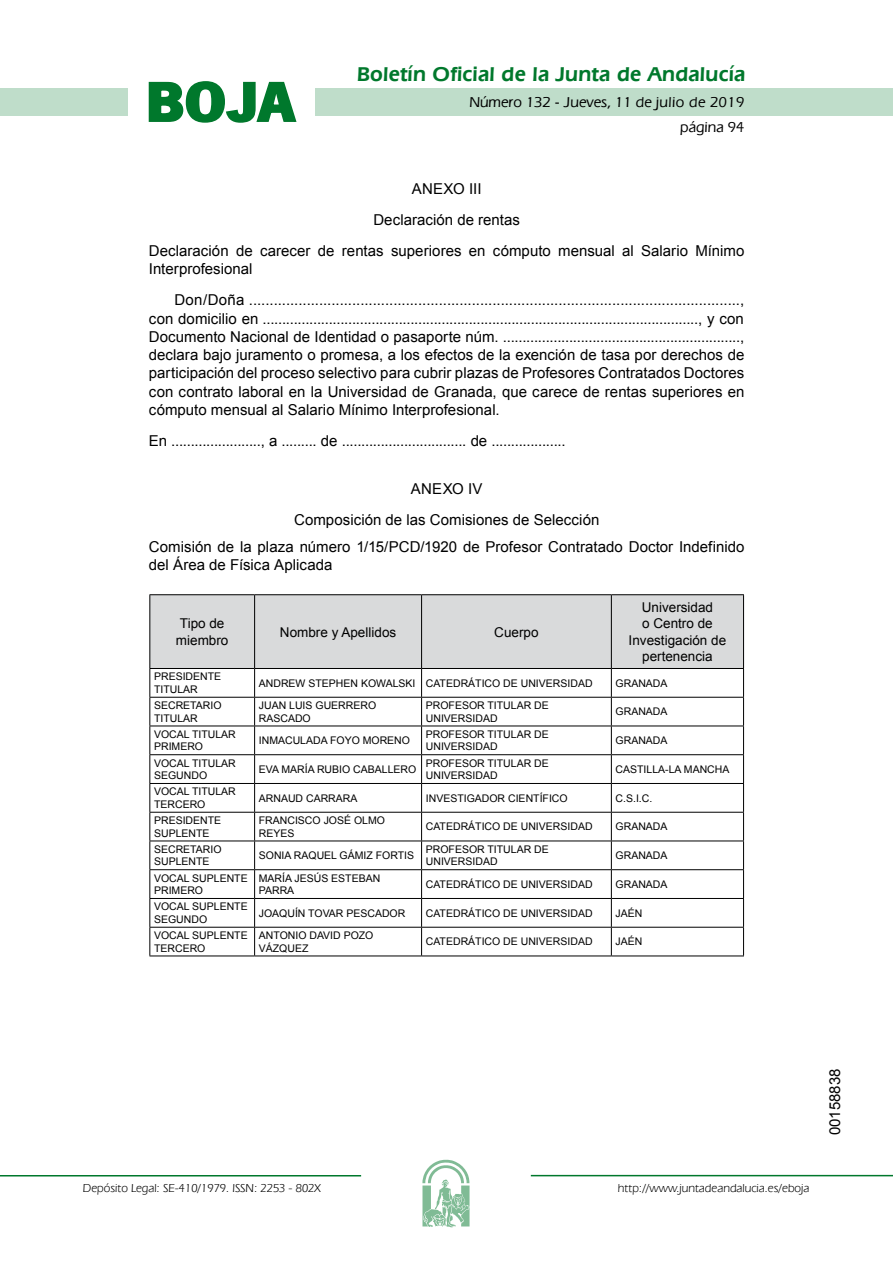
<style>
.page{position:relative;width:893px;height:1263px;background:#fff}
.page>*{position:absolute;margin:0;border:0;box-sizing:border-box;transform-origin:0 0}
.t1{font:700 57.75px "News Got T";color:#00782c;scale:1.14 1}
.t2{font:600 21px "Eras IT Cby BT";letter-spacing:.01em;color:#00782c}
.t3{font:15px/18.3px "Arial";color:#000;text-align:center}
.t4{font:500 15px/24.5px "Eras IT Cby BT";color:#000;text-align:right}
.t5{font:13.5px/16.2px "Arial";color:#000}
.t6{font:12px "Eras IT Cby BT";color:#000}
.t7{font:10.5px/12.6px "Arial";color:#000}
</style>
<div class="page">
<div style="left:315px;top:88px;width:577px;height:28px;background:#bfddca"></div>
<div style="left:0;top:88px;width:128px;height:28px;background:#bfddca"></div>
<hr style="left:0;top:1175px;width:361px;height:2px;background:#00782c">
<svg style="left:422px;top:1159px;width:47px;height:68px"></svg>
<hr style="left:531px;top:1175px;width:361px;height:1px;background:#00782c">
<svg style="left:148px;top:81px;width:149px;height:42px"></svg>
<hr style="left:149px;top:594px;width:105px;height:1px;background:#000">
<hr style="left:254px;top:594px;width:167px;height:1px;background:#000">
<hr style="left:421px;top:594px;width:190px;height:1px;background:#000">
<hr style="left:611px;top:594px;width:133px;height:1px;background:#000">
<svg style="left:149px;top:595px;width:595px;height:361px"></svg>
<hr style="left:149px;top:956px;width:105px;height:1px;background:#000">
<hr style="left:254px;top:956px;width:167px;height:1px;background:#000">
<hr style="left:421px;top:956px;width:190px;height:1px;background:#000">
<hr style="left:611px;top:956px;width:133px;height:1px;background:#000">
<h1 class="t1" style="left:145px;top:68px;width:133px">BOJA</h1>
<h2 class="t2" style="left:357px;top:62px;width:390px">Boletín Oficial de la Junta de Andalucía</h2>
<p class="t4" style="left:469px;top:90px;width:276px">Número 132 - Jueves, 11 de julio de 2019 página 94</p>
<p class="t3" style="left:149px;top:173px;width:597px;line-height:31px">Anexo III<br>Declaración de rentas<br>Declaración de carecer de rentas superiores en cómputo mensual al Salario Mínimo</p>
<p class="t3" style="left:174px;top:254px;width:571px;line-height:31px;text-align:left;text-indent:-26px">Interprofesional<br>Don/Doña .......................................................................................................................,</p>
<p class="t3" style="left:149px;top:309px;width:597px;text-align:justify">con domicilio en ................................................................................................................, y con Documento Nacional de Identidad o pasaporte núm. ............................................................., declara bajo juramento o promesa, a los efectos de la exención de tasa por derechos de participación del proceso selectivo para cubrir plazas de Profesores Contratados Doctores con contrato laboral en la Universidad de Granada, que carece de rentas superiores en cómputo mensual al Salario Mínimo Interprofesional.</p>
<p class="t3" style="left:149px;top:432px;width:418px">En ......................., a ......... de ................................ de ...................</p>
<p class="t3" style="left:294px;top:473px;width:307px;line-height:31px">Anexo IV<br>Composición de las Comisiones de Selección</p>
<p class="t3" style="left:149px;top:537px;width:597px;text-align:left">Comisión de la plaza número 1/15/PCD/1920 de Profesor Contratado Doctor Indefinido del Área de Física Aplicada</p>
<p class="t5" style="left:176px;top:616px;width:54px">Tipo de miembro</p>
<p class="t5" style="left:280px;top:624px;width:118px">Nombre y Apellidos</p>
<p class="t5" style="left:494px;top:624px;width:46px">Cuerpo</p>
<p class="t5" style="left:628px;top:600px;width:99px;text-align:center">Universidad<br>o Centro de<br>Investigación de pertenencia</p>
<p class="t7" style="left:154px;top:671px;width:69px">PRESIDENTE<br>TITULAR</p>
<p class="t7" style="left:259px;top:677px;width:335px">ANDREW STEPHEN KOWALSKI CATEDRÁTICO DE UNIVERSIDAD</p>
<p class="t7" style="left:615px;top:677px;width:53px">GRANADA</p>
<p class="t7" style="left:154px;top:699px;width:69px">SECRETARIO<br>TITULAR</p>
<p class="t7" style="left:259px;top:699px;width:119px">JUAN LUIS GUERRERO<br>RASCADO</p>
<p class="t7" style="left:426px;top:699px;width:124px">PROFESOR TITULAR DE<br>UNIVERSIDAD</p>
<p class="t7" style="left:615px;top:706px;width:53px">GRANADA</p>
<p class="t7" style="left:154px;top:728px;width:83px">VOCAL TITULAR<br>PRIMERO</p>
<p class="t7" style="left:259px;top:734px;width:153px">INMACULADA FOYO MORENO</p>
<p class="t7" style="left:426px;top:728px;width:124px">PROFESOR TITULAR DE<br>UNIVERSIDAD</p>
<p class="t7" style="left:615px;top:734px;width:53px">GRANADA</p>
<p class="t7" style="left:154px;top:757px;width:83px">VOCAL TITULAR<br>SEGUNDO</p>
<p class="t7" style="left:259px;top:763px;width:159px">EVA MARÍA RUBIO CABALLERO</p>
<p class="t7" style="left:426px;top:757px;width:124px">PROFESOR TITULAR DE<br>UNIVERSIDAD</p>
<p class="t7" style="left:615px;top:763px;width:115px">CASTILLA-LA MANCHA</p>
<p class="t7" style="left:154px;top:786px;width:83px">VOCAL TITULAR<br>TERCERO</p>
<p class="t7" style="left:259px;top:792px;width:100px">ARNAUD CARRARA</p>
<p class="t7" style="left:426px;top:792px;width:143px">INVESTIGADOR CIENTÍFICO</p>
<p class="t7" style="left:615px;top:792px;width:38px">C.S.I.C.</p>
<p class="t7" style="left:154px;top:814px;width:69px">PRESIDENTE<br>SUPLENTE</p>
<p class="t7" style="left:259px;top:814px;width:128px">FRANCISCO JOSÉ OLMO<br>REYES</p>
<p class="t7" style="left:426px;top:821px;width:168px">CATEDRÁTICO DE UNIVERSIDAD</p>
<p class="t7" style="left:615px;top:821px;width:53px">GRANADA</p>
<p class="t7" style="left:154px;top:843px;width:69px">SECRETARIO<br>SUPLENTE</p>
<p class="t7" style="left:259px;top:849px;width:157px">SONIA RAQUEL GÁMIZ FORTIS</p>
<p class="t7" style="left:426px;top:843px;width:124px">PROFESOR TITULAR DE<br>UNIVERSIDAD</p>
<p class="t7" style="left:615px;top:849px;width:53px">GRANADA</p>
<p class="t7" style="left:154px;top:872px;width:95px">VOCAL SUPLENTE<br>PRIMERO</p>
<p class="t7" style="left:259px;top:872px;width:123px">MARÍA JESÚS ESTEBAN<br>PARRA</p>
<p class="t7" style="left:426px;top:878px;width:168px">CATEDRÁTICO DE UNIVERSIDAD</p>
<p class="t7" style="left:615px;top:878px;width:53px">GRANADA</p>
<p class="t7" style="left:154px;top:900px;width:95px">VOCAL SUPLENTE<br>SEGUNDO</p>
<p class="t7" style="left:259px;top:907px;width:148px">JOAQUÍN TOVAR PESCADOR</p>
<p class="t7" style="left:426px;top:907px;width:168px">CATEDRÁTICO DE UNIVERSIDAD</p>
<p class="t7" style="left:615px;top:907px;width:28px">JAÉN</p>
<p class="t7" style="left:154px;top:929px;width:95px">VOCAL SUPLENTE<br>TERCERO</p>
<p class="t7" style="left:259px;top:929px;width:116px">ANTONIO DAVID POZO<br>VÁZQUEZ</p>
<p class="t7" style="left:426px;top:936px;width:168px">CATEDRÁTICO DE UNIVERSIDAD</p>
<p class="t7" style="left:615px;top:936px;width:28px">JAÉN</p>
<p class="t6" style="left:83px;top:1181px;width:239px">Depósito Legal: SE-410/1979. ISSN: 2253 - 802X</p>
<p class="t6" style="left:618px;top:1181px;width:193px">http://www.juntadeandalucia.es/eboja</p>
<p class="t3" style="left:825px;top:1135px;width:68px;rotate:-90deg">00158838</p>
</div>
